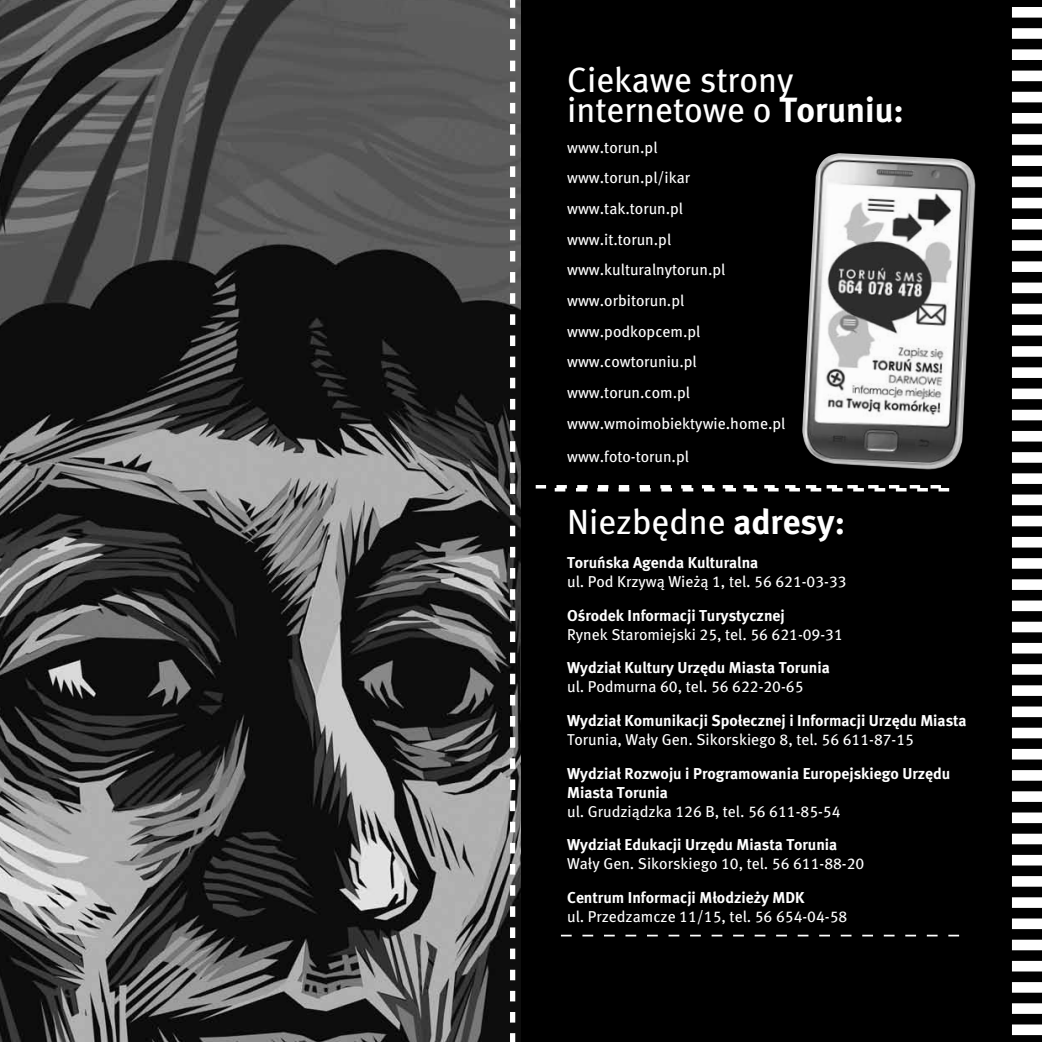
<style>
.page{position:relative;width:1042px;height:1042px;background:#fff}
.page>*{position:absolute;margin:0;border:0;box-sizing:border-box;transform-origin:0 0}
.t1{font:35px/29.8px "Meta Book CELF";color:#fff}
.t2{font:15.75px/30.6px "Meta Book CELF";color:#fff}
.t3{font:15.75px/18.9px "Meta Bold CELF";color:#fff}
.s1{font-family:"Meta Bold CELF"}
</style>
<div class="page">
<div style="left:491px;top:0;width:551px;height:1042px;background:#000"></div>
<img style="left:0;top:0;width:521px;height:1042px">
<svg style="left:536px;top:485px;width:413px;height:6px"></svg>
<svg style="left:510px;top:0;width:5px;height:1042px"></svg>
<svg style="left:561px;top:934px;width:398px;height:2px"></svg>
<img style="left:802px;top:153px;width:174px;height:317px">
<svg style="left:1012px;top:7px;width:30px;height:1029px"></svg>
<h1 class="t1" style="left:567px;top:66px;width:338px">Ciekawe strony internetowe o <span class="s1">Toruniu:</span></h1>
<p class="t2" style="left:567px;top:132px;width:220px">www.torun.pl<br>www.torun.pl/ikar www.tak.torun.pl www.it.torun.pl www.kulturalnytorun.pl www.orbitorun.pl www.podkopcem.pl www.cowtoruniu.pl www.torun.com.pl www.wmoimobiektywie.home.pl</p>
<p class="t2" style="left:567px;top:442px;width:123px">www.foto-torun.pl</p>
<h1 class="t1" style="left:567px;top:507px;width:279px">Niezbędne <span class="s1">adresy:</span></h1>
<p class="t3" style="left:567px;top:553px;width:193px">Toruńska Agenda Kulturalna</p>
<p class="t2" style="left:567px;top:566px;width:281px">ul. Pod Krzywą Wieżą 1, tel. 56 621-03-33</p>
<p class="t3" style="left:567px;top:606px;width:219px">Ośrodek Informacji Turystycznej</p>
<p class="t2" style="left:567px;top:619px;width:277px">Rynek Staromiejski 25, tel. 56 621-09-31</p>
<p class="t3" style="left:567px;top:658px;width:264px">Wydział Kultury Urzędu Miasta Torunia</p>
<p class="t2" style="left:567px;top:671px;width:238px">ul. Podmurna 60, tel. 56 622-20-65</p>
<p class="t3" style="left:567px;top:711px;width:401px">Wydział Komunikacji Społecznej i Informacji Urzędu Miasta</p>
<p class="t2" style="left:567px;top:724px;width:348px">Torunia, Wały Gen. Sikorskiego 8, tel. 56 611-87-15</p>
<p class="t3" style="left:567px;top:764px;width:385px">Wydział Rozwoju i Programowania Europejskiego Urzędu<br>Miasta Torunia</p>
<p class="t2" style="left:567px;top:796px;width:275px">ul. Grudziądzka 126 B, tel. 56 611-85-54</p>
<p class="t3" style="left:567px;top:835px;width:272px">Wydział Edukacji Urzędu Miasta Torunia</p>
<p class="t2" style="left:567px;top:848px;width:299px">Wały Gen. Sikorskiego 10, tel. 56 611-88-20</p>
<p class="t3" style="left:567px;top:888px;width:239px">Centrum Informacji Młodzieży MDK</p>
<p class="t2" style="left:567px;top:901px;width:282px">ul. Przedzamcze 11/15, tel. 56 654-04-58</p>
</div>
